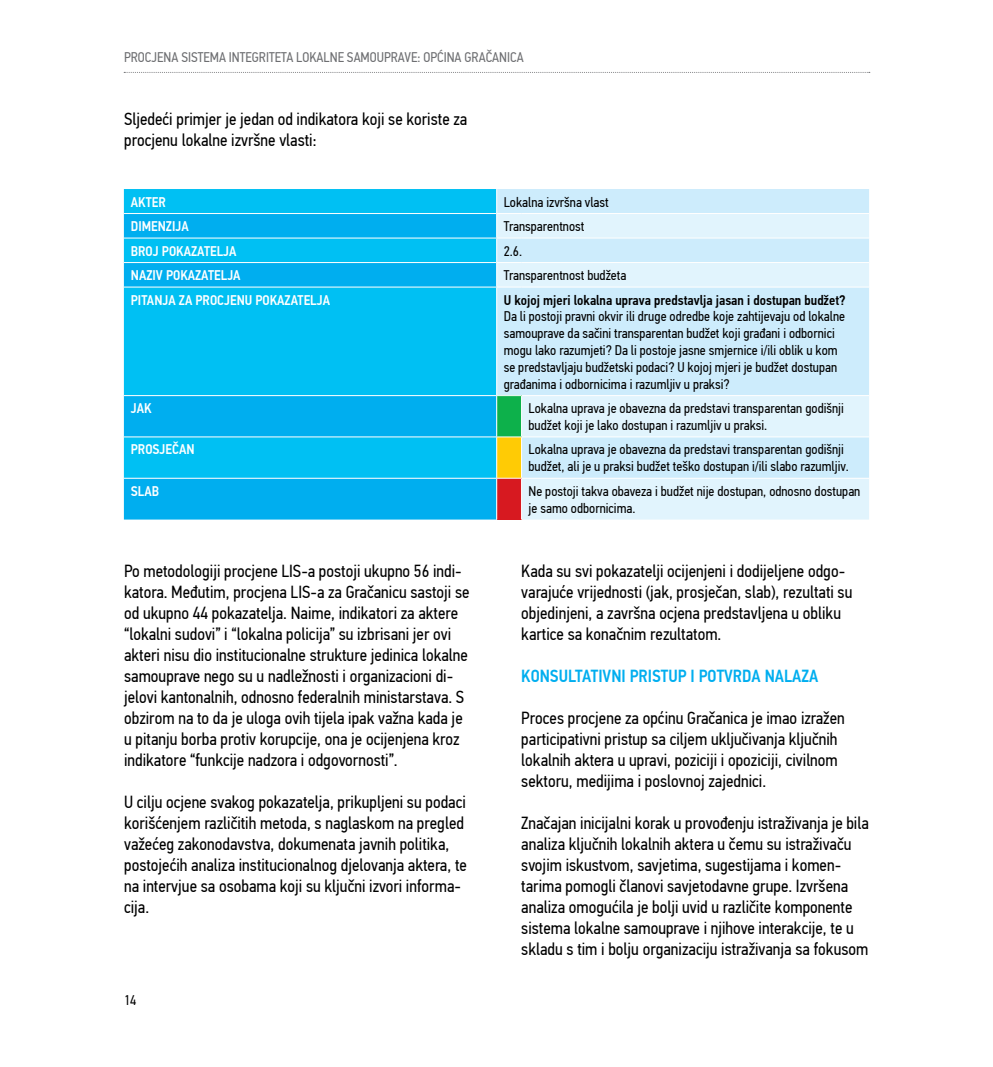
<style>
.page{position:relative;width:993px;height:1067px;background:#fff}
.page>*{position:absolute;margin:0;border:0;box-sizing:border-box;transform-origin:0 0}
.t1{font:17.5px/21px "PF Din Text Cond Pro";color:#000}
.t2{font:500 17.5px "PF Din Text Cond Pro";color:#00aeef}
.t3{font:14px/16.8px "PF Din Text Cond Pro";color:#000}
.t4{font:500 14px "PF Din Text Cond Pro";color:#fff}
.t5{font:14px "PF Din Text Cond Pro";color:#6d6e71}
.t6{font:500 14px "PF Din Text Cond Pro";color:#000}
</style>
<div class="page">
<div style="left:124px;top:189px;width:372px;height:24px;background:#00c0f3"></div>
<div style="left:521px;top:189px;width:347px;height:24px;background:#cdecfc"></div>
<svg style="left:124px;top:214px;width:372px;height:305px;background:#01b8f1"></svg>
<svg style="left:497px;top:214px;width:371px;height:305px;background:#d5effc"></svg>
<div style="left:496px;top:395px;width:25px;height:42px;background:#0db14b"></div>
<div style="left:496px;top:437px;width:25px;height:41px;background:#ffcb05"></div>
<div style="left:496px;top:478px;width:25px;height:41px;background:#d71920"></div>
<hr style="left:124px;top:238px;width:372px;height:1px;background:#fff">
<hr style="left:521px;top:238px;width:347px;height:1px;background:#fff">
<hr style="left:124px;top:262px;width:372px;height:1px;background:#fff">
<hr style="left:521px;top:262px;width:347px;height:1px;background:#fff">
<hr style="left:124px;top:287px;width:372px;height:1px;background:#fff">
<svg style="left:496px;top:189px;width:25px;height:99px;background:#d9f0fc"></svg>
<hr style="left:496px;top:287px;width:1px;height:108px;background:#fff">
<hr style="left:521px;top:287px;width:347px;height:1px;background:#fff">
<hr style="left:124px;top:395px;width:372px;height:1px;background:#fff">
<svg style="left:496px;top:395px;width:25px;height:1px"></svg>
<hr style="left:496px;top:396px;width:1px;height:40px;background:#fff">
<hr style="left:521px;top:395px;width:347px;height:1px;background:#fff">
<hr style="left:521px;top:396px;width:1px;height:40px;background:#fff">
<hr style="left:124px;top:436px;width:372px;height:1px;background:#fff">
<svg style="left:496px;top:436px;width:25px;height:1px"></svg>
<hr style="left:496px;top:437px;width:1px;height:41px;background:#fff">
<hr style="left:521px;top:436px;width:347px;height:1px;background:#fff">
<hr style="left:521px;top:437px;width:1px;height:41px;background:#fff">
<hr style="left:124px;top:478px;width:372px;height:1px;background:#fff">
<svg style="left:497px;top:478px;width:24px;height:1px"></svg>
<hr style="left:496px;top:478px;width:1px;height:41px;background:#fff">
<hr style="left:521px;top:478px;width:347px;height:1px;background:#fff">
<hr style="left:521px;top:478px;width:1px;height:41px;background:#fff">
<svg style="left:124px;top:72px;width:745px;height:1px"></svg>
<p class="t5" style="left:124px;top:49px;width:401px">PROCJENA SISTEMA INTEGRITETA LOKALNE SAMOUPRAVE: OPĆINA GRAČANICA</p>
<p class="t1" style="left:124px;top:108px;width:344px">Sljedeći primjer je jedan od indikatora koji se koriste za procjenu lokalne izvršne vlasti:</p>
<p class="t4" style="left:131px;top:193px;width:36px">AKTER</p>
<p class="t3" style="left:503px;top:193px;width:107px">Lokalna izvršna vlast</p>
<p class="t4" style="left:131px;top:218px;width:59px">DIMENZIJA</p>
<p class="t3" style="left:503px;top:218px;width:82px">Transparentnost</p>
<p class="t4" style="left:131px;top:242px;width:107px">BROJ POKAZATELJA</p>
<p class="t3" style="left:503px;top:242px;width:20px">2.6.</p>
<p class="t4" style="left:131px;top:267px;width:111px">NAZIV POKAZATELJA</p>
<p class="t3" style="left:503px;top:267px;width:124px">Transparentnost budžeta</p>
<p class="t4" style="left:131px;top:291px;width:200px">PITANJA ZA PROCJENU POKAZATELJA</p>
<p class="t6" style="left:503px;top:291px;width:343px">U kojoj mjeri lokalna uprava predstavlja jasan i dostupan budžet?</p>
<p class="t3" style="left:503px;top:308px;width:343px">Da li postoji pravni okvir ili druge odredbe koje zahtijevaju od lokalne samouprave da sačini transparentan budžet koji građani i odbornici mogu lako razumjeti? Da li postoje jasne smjernice i/ili oblik u kom se predstavljaju budžetski podaci? U kojoj mjeri je budžet dostupan građanima i odbornicima i razumljiv u praksi?</p>
<p class="t4" style="left:131px;top:400px;width:22px">JAK</p>
<p class="t3" style="left:528px;top:400px;width:317px">Lokalna uprava je obavezna da predstavi transparentan godišnji budžet koji je lako dostupan i razumljiv u praksi.</p>
<p class="t4" style="left:131px;top:441px;width:65px">PROSJEČAN</p>
<p class="t3" style="left:528px;top:441px;width:322px">Lokalna uprava je obavezna da predstavi transparentan godišnji budžet, ali je u praksi budžet teško dostupan i/ili slabo razumljiv.</p>
<p class="t4" style="left:131px;top:482px;width:30px">SLAB</p>
<p class="t3" style="left:528px;top:482px;width:333px">Ne postoji takva obaveza i budžet nije dostupan, odnosno dostupan je samo odbornicima.</p>
<p class="t1" style="left:124px;top:560px;width:347px">Po metodologiji procjene LIS-a postoji ukupno 56 indi&shy;katora. Međutim, procjena LIS-a za Gračanicu sastoji se od ukupno 44 pokazatelja. Naime, indikatori za aktere “lokalni sudovi” i “lokalna policija” su izbrisani jer ovi akteri nisu dio institucionalne strukture jedinica lokalne samouprave nego su u nadležnosti i organizacioni di&shy;jelovi kantonalnih, odnosno federalnih ministarstava. S obzirom na to da je uloga ovih tijela ipak važna kada je u pitanju borba protiv korupcije, ona je ocijenjena kroz indikatore “funkcije nadzora i odgovornosti”.</p>
<p class="t1" style="left:124px;top:791px;width:344px">U cilju ocjene svakog pokazatelja, prikupljeni su podaci korišćenjem različitih metoda, s naglaskom na pregled važećeg zakonodavstva, dokumenata javnih politika, postojećih analiza institucionalnog djelovanja aktera, te na intervjue sa osobama koji su ključni izvori informa&shy;cija.</p>
<p class="t3" style="left:124px;top:991px;width:14px">14</p>
<p class="t1" style="left:521px;top:560px;width:332px">Kada su svi pokazatelji ocijenjeni i dodijeljene odgo&shy;varajuće vrijednosti (jak, prosječan, slab), rezultati su objedinjeni, a završna ocjena predstavljena u obliku kartice sa konačnim rezultatom.</p>
<p class="t2" style="left:521px;top:665px;width:298px">KONSULTATIVNI PRISTUP I POTVRDA NALAZA</p>
<p class="t1" style="left:521px;top:707px;width:325px">Proces procjene za općinu Gračanica je imao izražen participativni pristup sa ciljem uključivanja ključnih lokalnih aktera u upravi, poziciji i opoziciji, civilnom sektoru, medijima i poslovnoj zajednici.</p>
<p class="t1" style="left:521px;top:812px;width:349px">Značajan inicijalni korak u provođenju istraživanja je bila analiza ključnih lokalnih aktera u čemu su istraživaču svojim iskustvom, savjetima, sugestijama i komen&shy;tarima pomogli članovi savjetodavne grupe. Izvršena analiza omogućila je bolji uvid u različite komponente sistema lokalne samouprave i njihove interakcije, te u skladu s tim i bolju organizaciju istraživanja sa fokusom</p>
</div>
